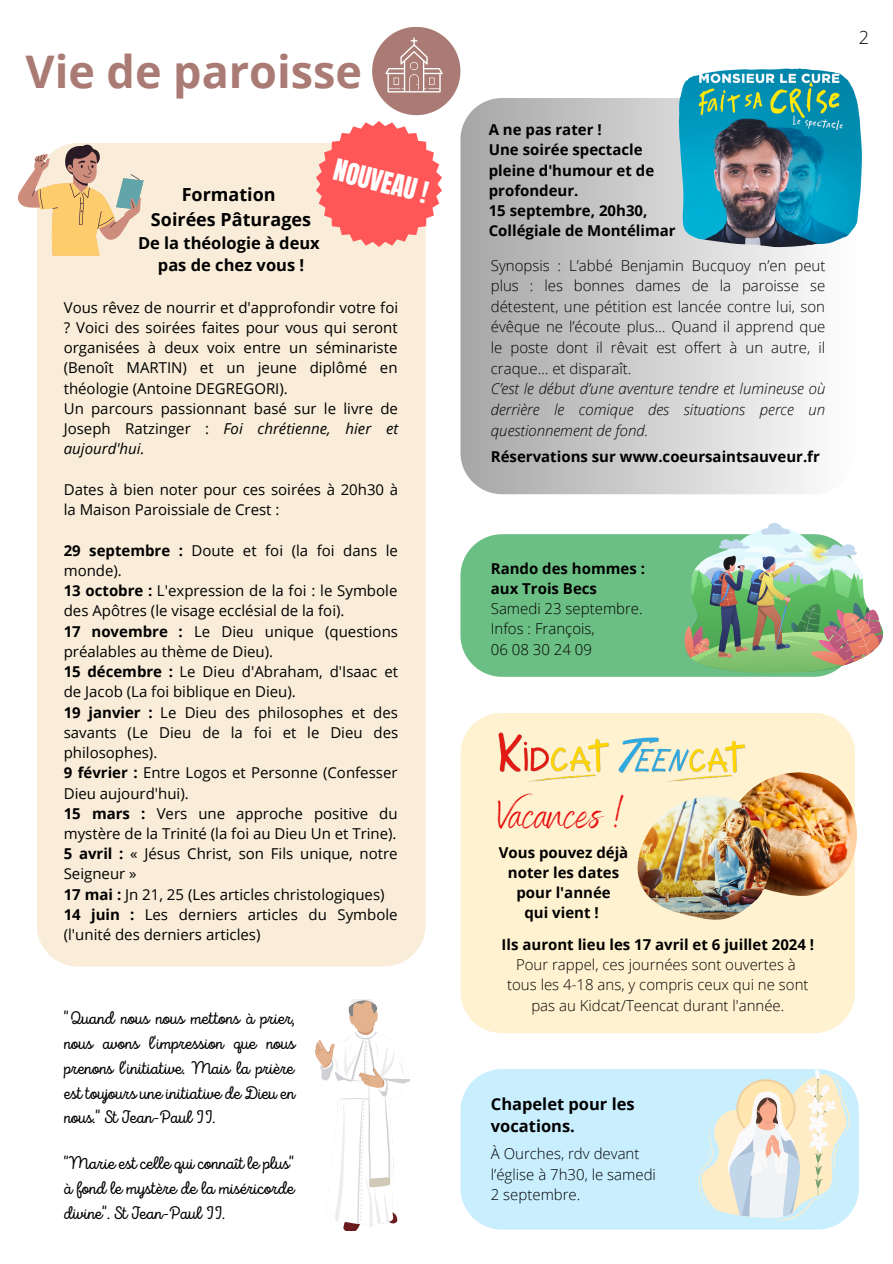
<style>
.page{position:relative;width:893px;height:1264px;background:#fff}
.page>*{position:absolute;margin:0;border:0;box-sizing:border-box;transform-origin:0 0}
.t1{font:45.15px "Benedict";color:#e81111}
.t2{font:700 45px "Open Sans";color:#aa7b74}
.t3{font:25.5px "Anton";color:#fff}
.t4{font:18.15px/24.8px "Intro Script";color:#000;text-align:justify}
.t5{font:700 18px "Open Sans";color:#000}
.t6{font:300 18px "Open Sans";color:#000}
.t7{font:700 16.5px "Open Sans";color:#000}
.t8{font:15px/20.2px "Open Sans";color:#000}
.t9{font:300 15px/20.5px "Open Sans";color:#000}
.t10{font:700 15px "Open Sans";color:#000}
.t11{font:italic 300 15px/20.5px "Open Sans";color:#000;text-align:justify}
.s1{font-style:italic}
.s2{font-weight:700}
</style>
<div class="page">
<div style="left:372px;top:27px;width:88px;height:88px;background:#aa7b74;border-radius:50%"></div>
<svg style="left:385px;top:37px;width:57px;height:55px"></svg>
<div style="left:460px;top:713px;width:395px;height:320px;background:#fff2d1"></div>
<div style="left:460px;top:1069px;width:398px;height:160px;background:#c9efff"></div>
<div style="left:37px;top:143px;width:388px;height:823px;background:#f9edd9"></div>
<div style="left:460px;top:534px;width:218px;height:142px;background:#6cbf84"></div>
<img style="left:618px;top:737px;width:127px;height:45px">
<img style="left:498px;top:732px;width:111px;height:50px">
<img style="left:722px;top:772px;width:135px;height:124px">
<img style="left:636px;top:796px;width:134px;height:123px">
<svg style="left:694px;top:1069px;width:156px;height:151px"></svg>
<img style="left:678px;top:523px;width:205px;height:154px">
<img style="left:316px;top:999px;width:93px;height:231px">
<svg style="left:460px;top:98px;width:351px;height:396px;background:#c9c9c9"></svg>
<svg style="left:18px;top:145px;width:126px;height:111px;background:#e6cdab"></svg>
<svg style="left:316px;top:121px;width:126px;height:126px;background:#fe8280"></svg>
<img style="left:678px;top:68px;width:183px;height:179px">
<p class="t2" style="left:26px;top:40px;width:338px">Vie de paroisse</p>
<p class="t3" style="left:339px;top:151px;width:97px;rotate:14deg">NOUVEAU !</p>
<p class="t5" style="left:182px;top:182px;width:95px">Formation</p>
<p class="t5" style="left:151px;top:207px;width:161px">Soirées Pâturages</p>
<p class="t7" style="left:138px;top:231px;width:183px">De la théologie à deux</p>
<p class="t7" style="left:158px;top:253px;width:148px">pas de chez vous !</p>
<p class="t8" style="left:64px;top:297px;width:336px;text-align:justify">Vous rêvez de nourrir et d'approfondir votre foi ? Voici des soirées faites pour vous qui seront organisées à deux voix entre un séminariste (Benoît MARTIN) et un jeune diplômé en théologie (Antoine DEGREGORI).</p>
<p class="t8" style="left:64px;top:398px;width:336px;text-align:justify">Un parcours passionnant basé sur le livre de Joseph Ratzinger : <span class="s1">Foi chrétienne, hier et aujourd'hui.</span></p>
<p class="t8" style="left:64px;top:479px;width:336px">Dates à bien noter pour ces soirées à 20h30 à la Maison Paroissiale de Crest :</p>
<p class="t8" style="left:64px;top:539px;width:335px"><span class="s2">29 septembre :</span> Doute et foi (la foi dans le monde).</p>
<p class="t8" style="left:64px;top:580px;width:335px"><span class="s2">13 octobre :</span> L'expression de la foi : le Symbole des Apôtres (le visage ecclésial de la foi).</p>
<p class="t8" style="left:64px;top:620px;width:336px"><span class="s2">17 novembre :</span> Le Dieu unique (questions préalables au thème de Dieu).</p>
<p class="t8" style="left:64px;top:661px;width:336px"><span class="s2">15 décembre :</span> Le Dieu d'Abraham, d'Isaac et de Jacob (La foi biblique en Dieu).</p>
<p class="t8" style="left:64px;top:701px;width:336px;text-align:justify"><span class="s2">19 janvier :</span> Le Dieu des philosophes et des savants (Le Dieu de la foi et le Dieu des philosophes).</p>
<p class="t8" style="left:64px;top:762px;width:335px"><span class="s2">9 février :</span> Entre Logos et Personne (Confesser<br>Dieu aujourd'hui).</p>
<p class="t8" style="left:64px;top:802px;width:335px"><span class="s2">15 mars :</span> Vers une approche positive du mystère de la Trinité (la foi au Dieu Un et Trine).</p>
<p class="t8" style="left:64px;top:843px;width:335px"><span class="s2">5 avril :</span> « Jésus Christ, son Fils unique, notre<br>Seigneur »</p>
<p class="t8" style="left:64px;top:883px;width:322px"><span class="s2">17 mai :</span> Jn 21, 25 (Les articles christologiques)</p>
<p class="t8" style="left:64px;top:904px;width:335px"><span class="s2">14 juin :</span> Les derniers articles du Symbole (l'unité des derniers articles)</p>
<p class="t4" style="left:64px;top:1007px;width:232px">"Quand nous nous mettons à prier, nous avons l'impression que nous prenons l'initiative. Mais la prière est toujours une initiative de Dieu en nous." St Jean-Paul II.</p>
<p class="t4" style="left:64px;top:1152px;width:232px">"Marie est celle qui connaît le plus" à fond le mystère de la miséricorde divine". St Jean-Paul II.</p>
<p class="t10" style="left:488px;top:119px;width:114px">A ne pas rater !</p>
<p class="t10" style="left:488px;top:139px;width:155px">Une soirée spectacle</p>
<p class="t10" style="left:488px;top:160px;width:167px">pleine d'humour et de</p>
<p class="t10" style="left:488px;top:180px;width:91px">profondeur.</p>
<p class="t10" style="left:488px;top:200px;width:160px">15 septembre, 20h30,</p>
<p class="t10" style="left:488px;top:220px;width:188px">Collégiale de Montélimar</p>
<p class="t9" style="left:491px;top:254px;width:336px;text-align:justify">Synopsis : L’abbé Benjamin Bucquoy n’en peut plus : les bonnes dames de la paroisse se détestent, une pétition est lancée contre lui, son évêque ne l’écoute plus… Quand il apprend que le poste dont il rêvait est offert à un autre, il craque… et disparaît.</p>
<p class="t11" style="left:491px;top:378px;width:336px">C’est le début d’une aventure tendre et lumineuse où derrière le comique des situations perce un questionnement de fond.</p>
<p class="t10" style="left:491px;top:446px;width:330px">Réservations sur www.coeursaintsauveur.fr</p>
<p class="t6" style="left:858px;top:25px;width:12px">2</p>
<p class="t10" style="left:491px;top:557px;width:156px">Rando des hommes :</p>
<p class="t10" style="left:491px;top:578px;width:108px">aux Trois Becs</p>
<p class="t9" style="left:491px;top:598px;width:153px">Samedi 23 septembre.</p>
<p class="t9" style="left:491px;top:618px;width:105px">Infos : François,</p>
<p class="t9" style="left:491px;top:638px;width:103px">06 08 30 24 09</p>
<p class="t1" style="left:498px;top:785px;width:127px">Vacances !</p>
<p class="t10" style="left:499px;top:841px;width:131px">Vous pouvez déjà</p>
<p class="t10" style="left:508px;top:861px;width:113px">noter les dates</p>
<p class="t10" style="left:516px;top:882px;width:96px">pour l'année</p>
<p class="t10" style="left:524px;top:902px;width:76px">qui vient !</p>
<p class="t10" style="left:501px;top:933px;width:314px">Ils auront lieu les 17 avril et 6 juillet 2024 !</p>
<p class="t9" style="left:516px;top:953px;width:281px">Pour rappel, ces journées sont ouvertes à</p>
<p class="t9" style="left:507px;top:974px;width:303px">tous les 4-18 ans, y compris ceux qui ne sont</p>
<p class="t9" style="left:531px;top:994px;width:254px">pas au Kidcat/Teencat durant l'année.</p>
<p class="t7" style="left:491px;top:1091px;width:145px">Chapelet pour les</p>
<p class="t7" style="left:491px;top:1114px;width:86px">vocations.</p>
<p class="t9" style="left:491px;top:1143px;width:167px">À Ourches, rdv devant l’église à 7h30, le samedi<br>2 septembre.</p>
</div>
